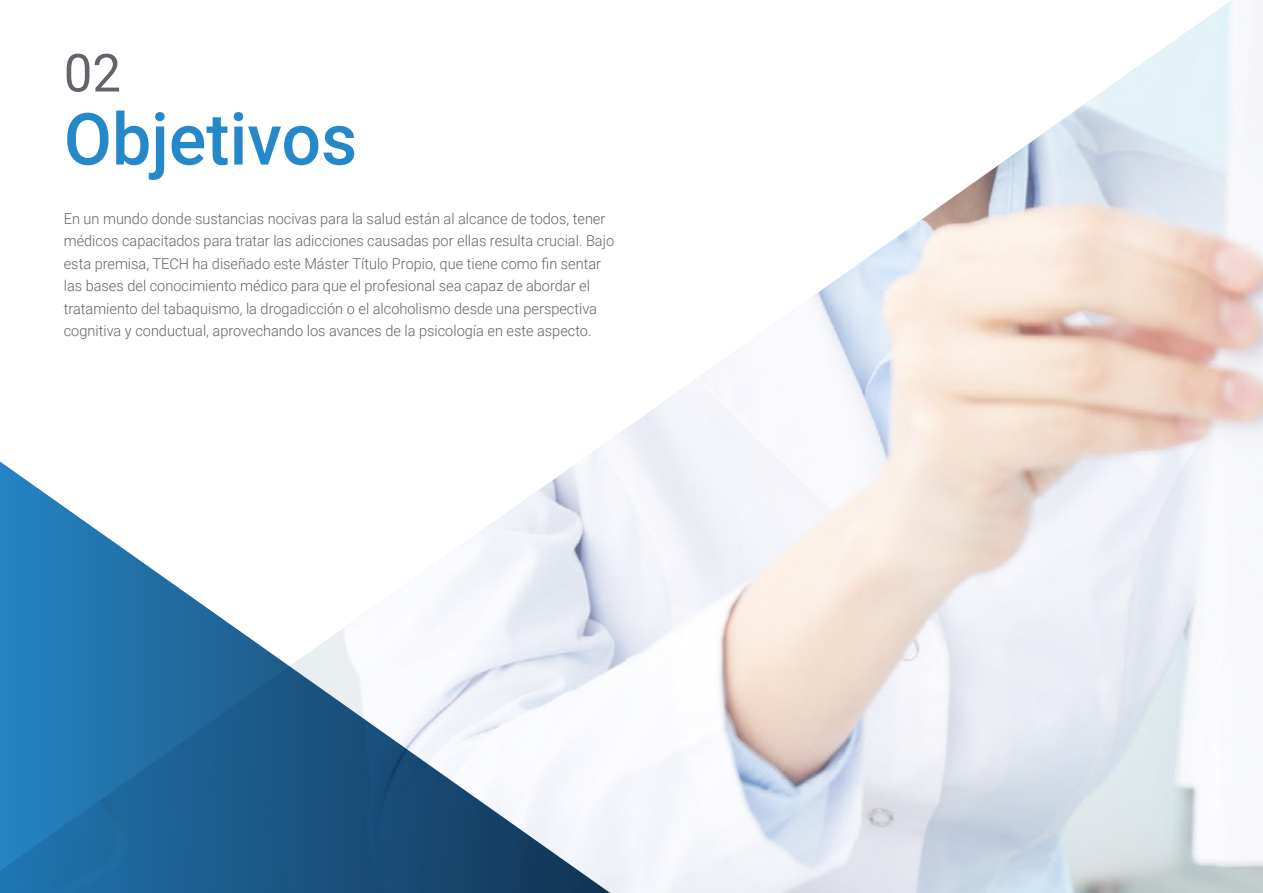
<style>
.page{position:relative;width:1263px;height:893px;background:#fff}
.page>*{position:absolute;margin:0;border:0;box-sizing:border-box;transform-origin:0 0}
.t1{font:500 72px "Roboto";color:#2488c9}
.t2{font:52.5px "Roboto";color:#61646a}
.t3{font:300 15px/22.5px "Roboto";color:#61646a}
</style>
<div class="page">
<img style="left:602px;top:0;width:661px;height:893px">
<svg style="left:0;top:446px;width:640px;height:447px"></svg>
<h2 class="t2" style="left:64px;top:36px;width:59px">02</h2>
<h1 class="t1" style="left:64px;top:89px;width:295px">Objetivos</h1>
<p class="t3" style="left:64px;top:207px;width:552px">En un mundo donde sustancias nocivas para la salud están al alcance de todos, tener médicos capacitados para tratar las adicciones causadas por ellas resulta crucial. Bajo esta premisa, TECH ha diseñado este Máster Título Propio, que tiene como fin sentar las bases del conocimiento médico para que el profesional sea capaz de abordar el tratamiento del tabaquismo, la drogadicción o el alcoholismo desde una perspectiva cognitiva y conductual, aprovechando los avances de la psicología en este aspecto.</p>
</div>
